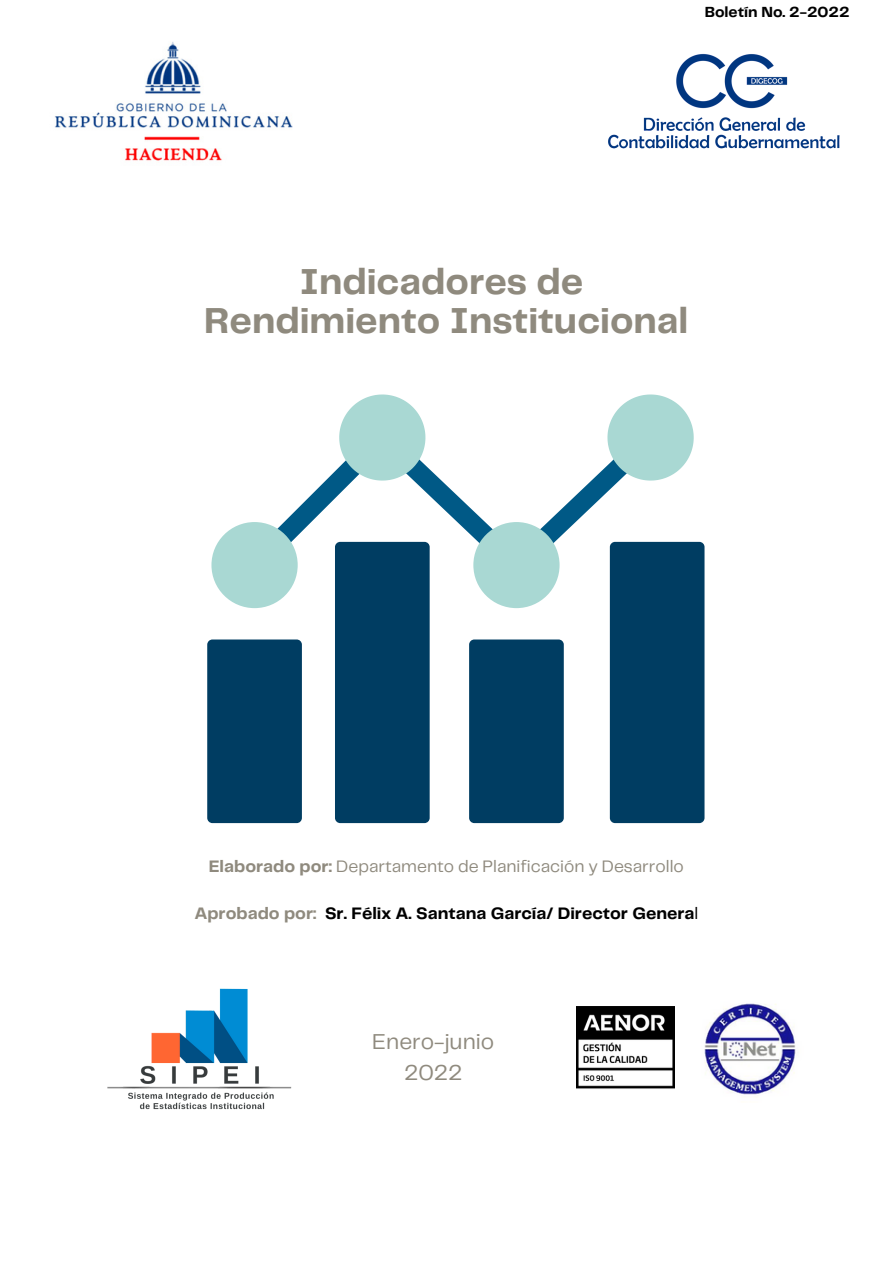
<style>
.page{position:relative;width:893px;height:1264px;background:#fff}
.page>*{position:absolute;margin:0;border:0;box-sizing:border-box;transform-origin:0 0}
.t1{font:700 37.5px/39.3px "Telegraf";color:#8f8a7e;text-align:center}
.t2{font:22.35px/30.8px "Telegraf";color:#8f8a7e;text-align:center}
.t3{font:17.25px "Telegraf";color:#8f8a7e}
.t4{font:700 17.25px "Telegraf";color:#000}
.t5{font:700 15.15px "Telegraf";color:#000}
.s1{font-weight:700}
.s2{color:#8f8a7e}
.s3{font-weight:400}
</style>
<div class="page">
<svg style="left:261px;top:466px;width:396px;height:106px"></svg>
<div style="left:211px;top:522px;width:87px;height:86px;background:#a9d8d3;border-radius:50%"></div>
<svg style="left:338px;top:394px;width:88px;height:87px"></svg>
<div style="left:473px;top:522px;width:86px;height:86px;background:#a9d8d3;border-radius:50%"></div>
<svg style="left:606px;top:394px;width:88px;height:87px"></svg>
<div style="left:335px;top:542px;width:94px;height:281px;background:#003d62;border-radius:5px"></div>
<div style="left:469px;top:639px;width:94px;height:184px;background:#003d62;border-radius:5px"></div>
<div style="left:609px;top:542px;width:95px;height:281px;background:#003d62;border-radius:5px"></div>
<div style="left:207px;top:639px;width:95px;height:184px;background:#003d62;border-radius:5px"></div>
<img style="left:704px;top:1003px;width:92px;height:94px">
<img style="left:576px;top:1006px;width:98px;height:83px">
<img style="left:55px;top:42px;width:238px;height:119px">
<img style="left:608px;top:53px;width:232px;height:96px">
<img style="left:107px;top:988px;width:185px;height:122px">
<p class="t5" style="left:704px;top:5px;width:146px">Boletín No. 2-2022</p>
<h1 class="t1" style="left:204px;top:264px;width:485px">Indicadores de<br>Rendimiento Institucional</h1>
<p class="t3" style="left:209px;top:858px;width:476px"><span class="s1">Elaborado por:</span> Departamento de Planificación y Desarrollo</p>
<p class="t4" style="left:194px;top:905px;width:505px"><span class="s2">Aprobado por:</span> Sr. Félix A. Santana García/ Director Genera<span class="s3">l</span></p>
<p class="t2" style="left:372px;top:1027px;width:124px">Enero-junio<br>2022</p>
</div>
